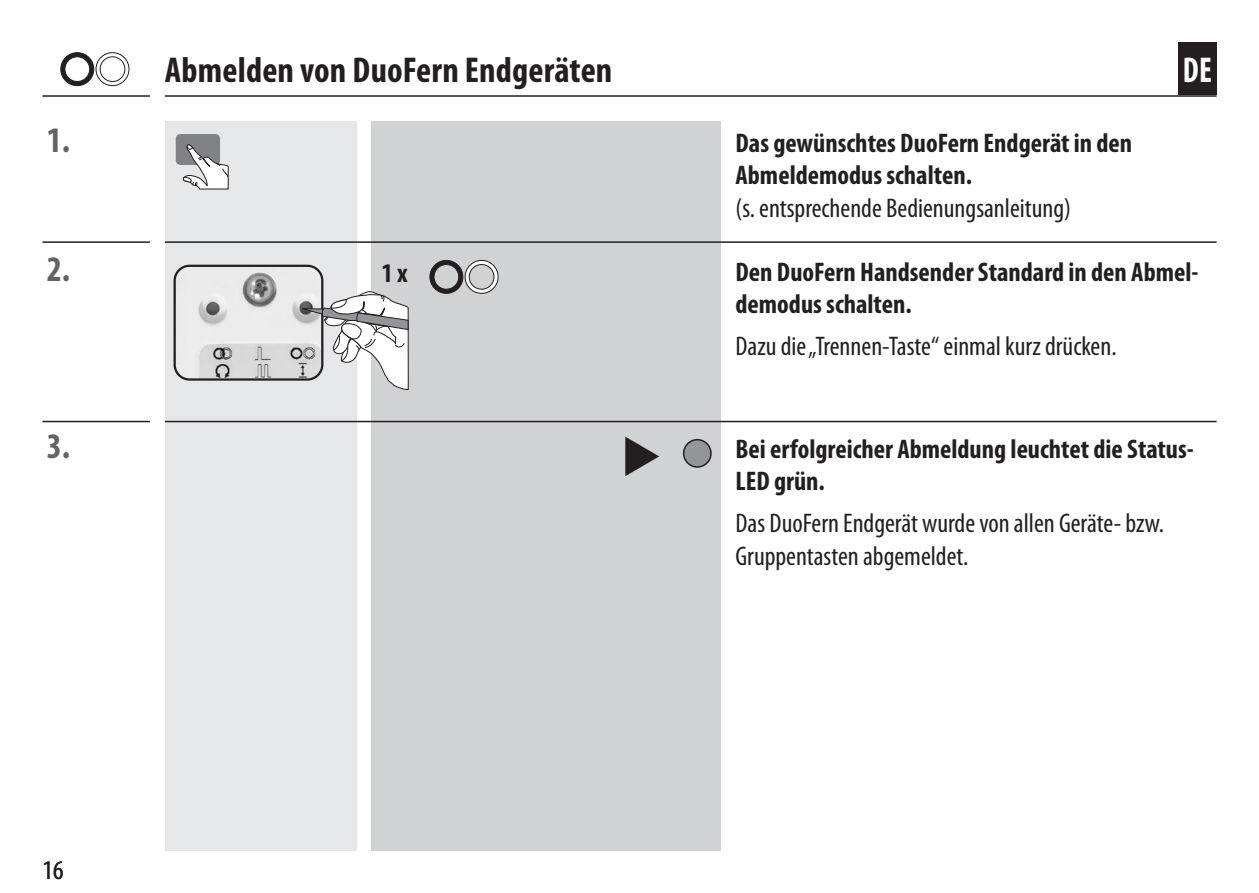
<style>
.page{position:relative;width:1259px;height:893px;background:#fff}
.page>*{position:absolute;margin:0;border:0;box-sizing:border-box;transform-origin:0 0}
.Kapitelüberschriften{font:700 condensed 36px "Myriad Pro";letter-spacing:.005em;color:#231f20}
.t1{font:700 condensed 36px "Myriad Pro";color:#636366}
.t2{font:700 condensed 36px "Myriad Pro";color:#fff;scale:.9 1}
.Handlungsschritte_Fe{font:700 condensed 27px/32.4px "Myriad Pro";color:#231f20}
.Fließtext_-_DE{font:condensed 27px/32.4px "Myriad Pro";color:#231f20}
</style>
<div class="page">
<div style="left:165px;top:121px;width:192px;height:730px;background:#e6e7e9"></div>
<div style="left:372px;top:121px;width:348px;height:730px;background:#d1d2d4"></div>
<hr style="left:165px;top:95px;width:1051px;height:2px;background:#231f20">
<hr style="left:42px;top:95px;width:108px;height:2px;background:#231f20">
<div style="left:1178px;top:42px;width:38px;height:53px;background:#231f20"></div>
<div style="left:176px;top:134px;width:44px;height:31px;background:#808285;border-radius:5px"></div>
<svg style="left:183px;top:145px;width:45px;height:44px"></svg>
<hr style="left:165px;top:241px;width:1051px;height:2px;background:#231f20">
<hr style="left:42px;top:241px;width:108px;height:2px;background:#231f20">
<hr style="left:165px;top:421px;width:1051px;height:1px;background:#231f20">
<hr style="left:42px;top:421px;width:108px;height:1px;background:#231f20">
<div style="left:683px;top:440px;width:28px;height:27px;background:#939598;border-radius:50%"></div>
<div style="left:683px;top:439px;width:28px;height:29px;border:2px solid #231f20;border-radius:50%"></div>
<img style="left:176px;top:266px;width:146px;height:112px">
<div style="left:173px;top:265px;width:150px;height:116px;border:2px solid #231f20;border-radius:15px"></div>
<svg style="left:302px;top:291px;width:106px;height:98px"></svg>
<svg style="left:429px;top:260px;width:70px;height:34px"></svg>
<svg style="left:60px;top:52px;width:70px;height:34px"></svg>
<p class="Kapitelüberschriften" style="left:165px;top:51px;width:449px">Abmelden von DuoFern Endgeräten</p>
<h1 class="t2" style="left:1183px;top:50px;width:34px">DE</h1>
<p class="t1" style="left:47px;top:120px;width:25px">1.</p>
<p class="Handlungsschritte_Fe" style="left:735px;top:127px;width:398px">Das gewünschtes DuoFern Endgerät in den<br>Abmeldemodus schalten.</p>
<p class="Fließtext_-_DE" style="left:735px;top:192px;width:337px">(s. entsprechende Bedienungsanleitung)</p>
<p class="t1" style="left:47px;top:249px;width:25px">2.</p>
<p class="Handlungsschritte_Fe" style="left:381px;top:257px;width:28px">1 x</p>
<p class="Handlungsschritte_Fe" style="left:735px;top:256px;width:464px">Den DuoFern Handsender Standard in den Abmel&shy;demodus schalten.</p>
<p class="Fließtext_-_DE" style="left:735px;top:330px;width:382px">Dazu die „Trennen-Taste“ einmal kurz drücken.</p>
<p class="t1" style="left:47px;top:426px;width:25px">3.</p>
<p class="Handlungsschritte_Fe" style="left:735px;top:433px;width:460px">Bei erfolgreicher Abmeldung leuchtet die Status-<br>LED grün.</p>
<p class="Fließtext_-_DE" style="left:735px;top:508px;width:430px">Das DuoFern Endgerät wurde von allen Geräte- bzw.<br>Gruppentasten abgemeldet.</p>
<p class="Fließtext_-_DE" style="left:42px;top:855px;width:23px">16</p>
</div>
